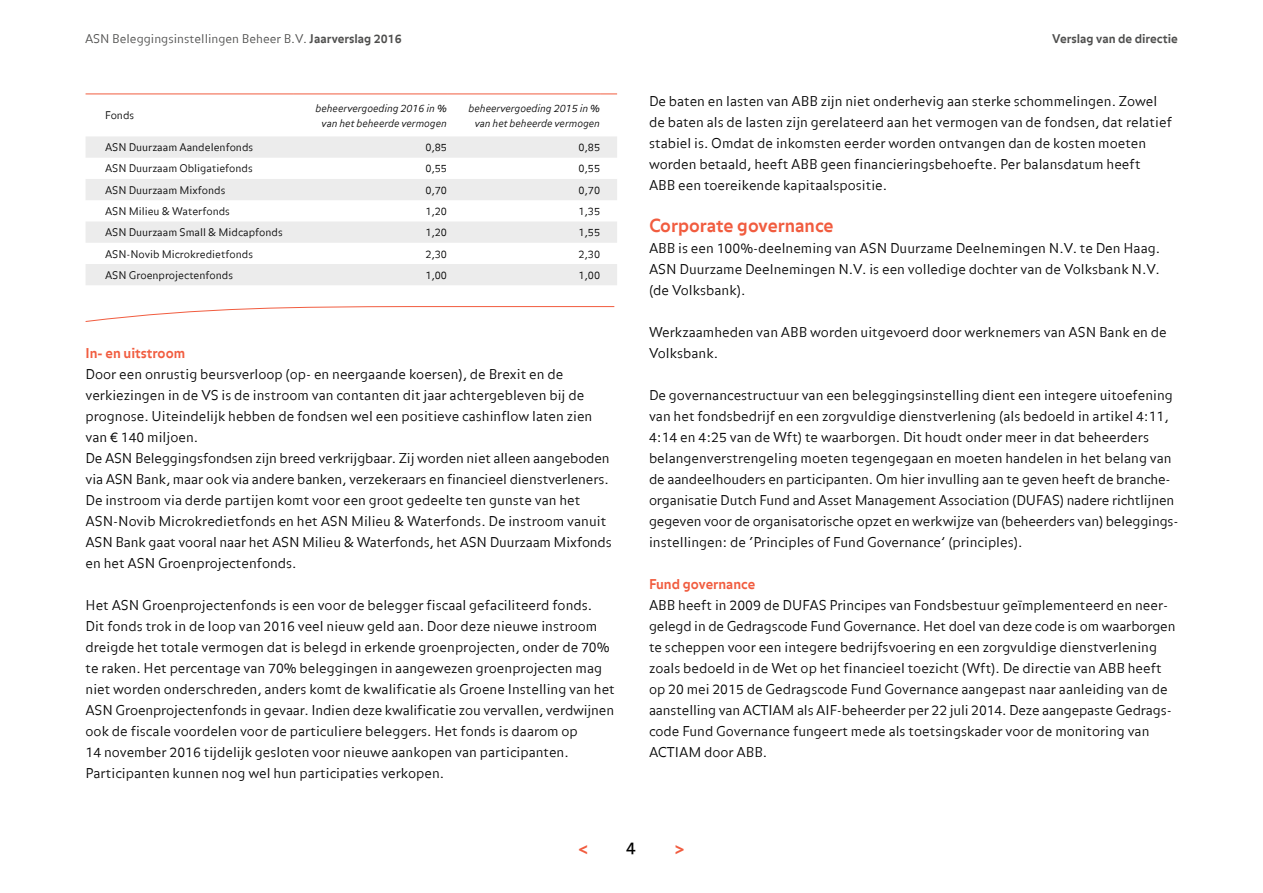
<style>
.page{position:relative;width:1263px;height:893px;background:#fff}
.page>*{position:absolute;margin:0;border:0;box-sizing:border-box;transform-origin:0 0}
.t1{font:700 18px "Balance Offc";color:#f15c3f}
.t2{font:700 16.5px "Balance Offc";color:#f15c3f}
.t3{font:16.5px "Balance Offc";color:#000}
.t4{font:300 13.5px/21px "Balance Offc";color:#000}
.t5{font:700 13.5px "Balance Offc";color:#f15c3f}
.t6{font:300 12px "Balance Offc";color:#4d4d4c}
.t7{font:700 12px "Balance Offc";color:#4d4d4c}
.t8{font:300 10.5px "Balance Offc";color:#000}
.t9{font:italic 300 10.5px/15px "Balance Offc";letter-spacing:-.01em;color:#000;text-align:center}
.s1{font-weight:700}
</style>
<div class="page">
<svg style="left:86px;top:136px;width:531px;height:149px;fill:#ececec"></svg>
<hr style="left:86px;top:94px;width:208px;height:1px;background:#f15c3f">
<hr style="left:294px;top:94px;width:153px;height:1px;background:#f15c3f">
<hr style="left:447px;top:94px;width:153px;height:1px;background:#f15c3f">
<svg style="left:600px;top:94px;width:17px;height:1px"></svg>
<svg style="left:85px;top:306px;width:530px;height:16px"></svg>
<p class="t6" style="left:85px;top:31px;width:318px">ASN Beleggingsinstellingen Beheer B.V. <span class="s1">Jaarverslag 2016</span></p>
<p class="t7" style="left:1052px;top:31px;width:127px">Verslag van de directie</p>
<p class="t8" style="left:105px;top:110px;width:31px">Fonds</p>
<p class="t9" style="left:315px;top:101px;width:133px">beheervergoeding 2016 in % van het beheerde vermogen</p>
<p class="t9" style="left:469px;top:101px;width:133px">beheervergoeding 2015 in % van het beheerde vermogen</p>
<p class="t8" style="left:105px;top:141px;width:150px">ASN Duurzaam Aandelenfonds</p>
<p class="t8" style="left:425px;top:141px;width:23px">0,85</p>
<p class="t8" style="left:578px;top:141px;width:23px">0,85</p>
<p class="t8" style="left:105px;top:163px;width:149px">ASN Duurzaam Obligatiefonds</p>
<p class="t8" style="left:425px;top:163px;width:23px">0,55</p>
<p class="t8" style="left:578px;top:163px;width:23px">0,55</p>
<p class="t8" style="left:105px;top:184px;width:122px">ASN Duurzaam Mixfonds</p>
<p class="t8" style="left:425px;top:184px;width:23px">0,70</p>
<p class="t8" style="left:578px;top:184px;width:23px">0,70</p>
<p class="t8" style="left:105px;top:205px;width:126px">ASN Milieu &amp; Waterfonds</p>
<p class="t8" style="left:425px;top:205px;width:23px">1,20</p>
<p class="t8" style="left:578px;top:205px;width:23px">1,35</p>
<p class="t8" style="left:105px;top:226px;width:179px">ASN Duurzaam Small &amp; Midcapfonds</p>
<p class="t8" style="left:425px;top:226px;width:23px">1,20</p>
<p class="t8" style="left:578px;top:226px;width:23px">1,55</p>
<p class="t8" style="left:105px;top:248px;width:149px">ASN-Novib Microkredietfonds</p>
<p class="t8" style="left:425px;top:248px;width:23px">2,30</p>
<p class="t8" style="left:578px;top:248px;width:23px">2,30</p>
<p class="t8" style="left:105px;top:269px;width:130px">ASN Groenprojectenfonds</p>
<p class="t8" style="left:425px;top:269px;width:23px">1,00</p>
<p class="t8" style="left:578px;top:269px;width:23px">1,00</p>
<p class="t5" style="left:86px;top:345px;width:101px">In- en uitstroom</p>
<p class="t4" style="left:86px;top:364px;width:528px">Door een onrustig beursverloop (op- en neergaande koersen), de Brexit en de verkiezingen in de VS is de instroom van contanten dit jaar achtergebleven bij de prognose. Uiteindelijk hebben de fondsen wel een positieve cashinflow laten zien van € 140 miljoen.<br>De ASN Beleggingsfondsen zijn breed verkrijgbaar. Zij worden niet alleen aangeboden via ASN Bank, maar ook via andere banken, verzekeraars en financieel dienstverleners.<br>De instroom via derde partijen komt voor een groot gedeelte ten gunste van het ASN-Novib Microkredietfonds en het ASN Milieu &amp; Waterfonds. De instroom vanuit ASN Bank gaat vooral naar het ASN Milieu &amp; Waterfonds, het ASN Duurzaam Mixfonds en het ASN Groenprojectenfonds.</p>
<p class="t4" style="left:86px;top:596px;width:531px">Het ASN Groenprojectenfonds is een voor de belegger fiscaal gefaciliteerd fonds.<br>Dit fonds trok in de loop van 2016 veel nieuw geld aan. Door deze nieuwe instroom dreigde het totale vermogen dat is belegd in erkende groenprojecten, onder de 70% te raken. Het percentage van 70% beleggingen in aangewezen groenprojecten mag niet worden onderschreden, anders komt de kwalificatie als Groene Instelling van het ASN Groenprojectenfonds in gevaar. Indien deze kwalificatie zou vervallen, verdwijnen ook de fiscale voordelen voor de particuliere beleggers. Het fonds is daarom op<br>14 november 2016 tijdelijk gesloten voor nieuwe aankopen van participanten.<br>Participanten kunnen nog wel hun participaties verkopen.</p>
<p class="t4" style="left:649px;top:92px;width:524px">De baten en lasten van ABB zijn niet onderhevig aan sterke schommelingen. Zowel de baten als de lasten zijn gerelateerd aan het vermogen van de fondsen, dat relatief stabiel is. Omdat de inkomsten eerder worden ontvangen dan de kosten moeten worden betaald, heeft ABB geen financieringsbehoefte. Per balansdatum heeft<br>ABB een toereikende kapitaalspositie.</p>
<h1 class="t1" style="left:649px;top:215px;width:186px">Corporate governance</h1>
<p class="t4" style="left:649px;top:238px;width:513px;text-align:justify">ABB is een 100%-deelneming van ASN Duurzame Deelnemingen N.V. te Den Haag.<br>ASN Duurzame Deelnemingen N.V. is een volledige dochter van de Volksbank N.V. (de Volksbank).</p>
<p class="t4" style="left:649px;top:322px;width:519px">Werkzaamheden van ABB worden uitgevoerd door werknemers van ASN Bank en de<br>Volksbank.</p>
<p class="t4" style="left:649px;top:385px;width:529px">De governancestructuur van een beleggingsinstelling dient een integere uitoefening van het fondsbedrijf en een zorgvuldige dienstverlening (als bedoeld in artikel 4:11, 4:14 en 4:25 van de Wft) te waarborgen. Dit houdt onder meer in dat beheerders belangenverstrengeling moeten tegengegaan en moeten handelen in het belang van de aandeelhouders en participanten. Om hier invulling aan te geven heeft de branche&shy;organisatie Dutch Fund and Asset Management Association (DUFAS) nadere richtlijnen gegeven voor de organisatorische opzet en werkwijze van (beheerders van) beleggings&shy;instellingen: de ‘Principles of Fund Governance’ (principles).</p>
<p class="t5" style="left:649px;top:576px;width:108px">Fund governance</p>
<p class="t4" style="left:649px;top:596px;width:528px">ABB heeft in 2009 de DUFAS Principes van Fondsbestuur geïmplementeerd en neer&shy;gelegd in de Gedragscode Fund Governance. Het doel van deze code is om waarborgen te scheppen voor een integere bedrijfsvoering en een zorgvuldige dienstverlening zoals bedoeld in de Wet op het financieel toezicht (Wft). De directie van ABB heeft op 20 mei 2015 de Gedragscode Fund Governance aangepast naar aanleiding van de aanstelling van ACTIAM als AIF-beheerder per 22 juli 2014. Deze aangepaste Gedrags&shy;code Fund Governance fungeert mede als toetsingskader voor de monitoring van ACTIAM door ABB.</p>
<p class="t3" style="left:626px;top:838px;width:11px">4</p>
<p class="t2" style="left:579px;top:839px;width:11px">&lt;</p>
<p class="t2" style="left:675px;top:839px;width:11px">&gt;</p>
</div>
